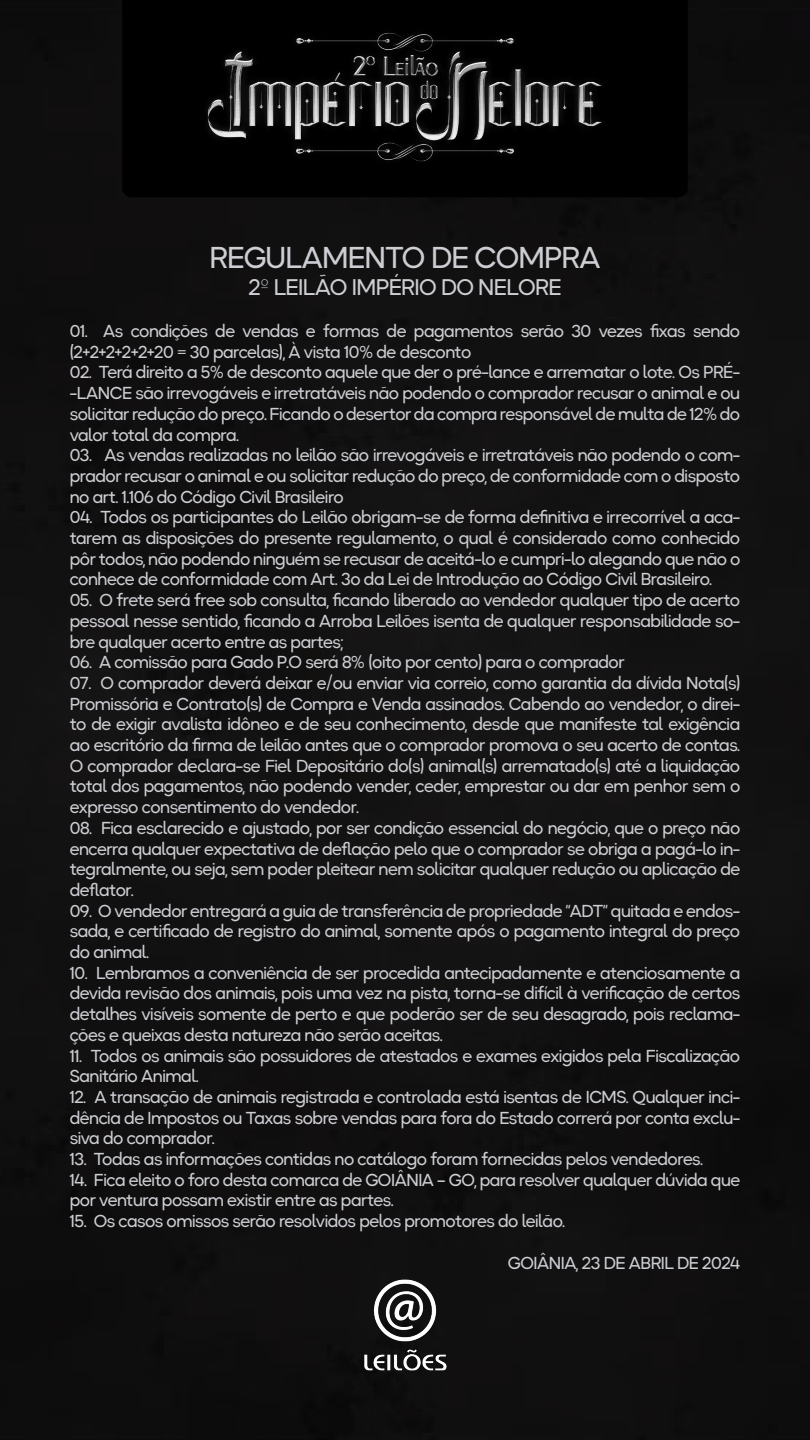
<style>
.page{position:relative;width:810px;height:1440px;background:#111011}
.page>*{position:absolute;margin:0;border:0;box-sizing:border-box;transform-origin:0 0}
.t1{font:30px "Okta Neue";letter-spacing:-.025em;color:#cdced3}
.t2{font:22.5px "Okta Neue";letter-spacing:-.025em;color:#cdced3}
.t3{font:17.25px/20.7px "Okta Neue";letter-spacing:-.025em;color:#cdced3;text-align:justify}
.s1{font-family:"Gotham";font-weight:200}
</style>
<div class="page">
<div style="left:122px;top:0;width:566px;height:197px;background:#000"></div>
<img style="left:190px;top:28px;width:430px;height:143px">
<img style="left:364px;top:1279px;width:83px;height:92px">
<h1 class="t1" style="left:209px;top:234px;width:393px">REGULAMENTO DE COMPRA</h1>
<h2 class="t2" style="left:249px;top:270px;width:314px">2<span class="s1">º</span> LEILÃO IMPÉRIO DO NELORE</h2>
<p class="t3" style="left:70px;top:321px;width:672px">01. As condições de vendas e formas de pagamentos serão 30 vezes fixas sendo (2+2+2+2+2+20 = 30 parcelas), À vista 10% de desconto</p>
<p class="t3" style="left:70px;top:362px;width:672px">02. Terá direito a 5% de desconto aquele que der o pré-lance e arrematar o lote. Os PRÉ--LANCE são irrevogáveis e irretratáveis não podendo o comprador recusar o animal e ou solicitar redução do preço. Ficando o desertor da compra responsável de multa de 12% do valor total da compra.</p>
<p class="t3" style="left:70px;top:445px;width:672px">03. As vendas realizadas no leilão são irrevogáveis e irretratáveis não podendo o com&shy;prador recusar o animal e ou solicitar redução do preço, de conformidade com o disposto no art. 1.106 do Código Civil Brasileiro</p>
<p class="t3" style="left:70px;top:507px;width:672px">04. Todos os participantes do Leilão obrigam-se de forma definitiva e irrecorrível a aca&shy;tarem as disposições do presente regulamento, o qual é considerado como conhecido pôr todos, não podendo ninguém se recusar de aceitá-lo e cumpri-lo alegando que não o conhece de conformidade com Art. 3º da Lei de Introdução ao Código Civil Brasileiro.</p>
<p class="t3" style="left:70px;top:590px;width:672px">05. O frete será free sob consulta, ficando liberado ao vendedor qualquer tipo de acerto pessoal nesse sentido, ficando a Arroba Leilões isenta de qualquer responsabilidade so&shy;bre qualquer acerto entre as partes;</p>
<p class="t3" style="left:70px;top:652px;width:556px">06. A comissão para Gado P.O será 8% (oito por cento) para o comprador</p>
<p class="t3" style="left:70px;top:673px;width:672px">07. O comprador deverá deixar e/ou enviar via correio, como garantia da dívida Nota(s)<br>Promissória e Contrato(s) de Compra e Venda assinados. Cabendo ao vendedor, o direi&shy;to de exigir avalista idôneo e de seu conhecimento, desde que manifeste tal exigência ao escritório da firma de leilão antes que o comprador promova o seu acerto de contas.<br>O comprador declara-se Fiel Depositário do(s) animal(s) arrematado(s) até a liquidação total dos pagamentos, não podendo vender, ceder, emprestar ou dar em penhor sem o expresso consentimento do vendedor.</p>
<p class="t3" style="left:70px;top:817px;width:672px">08. Fica esclarecido e ajustado, por ser condição essencial do negócio, que o preço não encerra qualquer expectativa de deflação pelo que o comprador se obriga a pagá-lo in&shy;tegralmente, ou seja, sem poder pleitear nem solicitar qualquer redução ou aplicação de deflator.</p>
<p class="t3" style="left:70px;top:900px;width:672px">09. O vendedor entregará a guia de transferência de propriedade “ADT” quitada e endos&shy;sada, e certificado de registro do animal, somente após o pagamento integral do preço do animal.</p>
<p class="t3" style="left:70px;top:962px;width:672px">10. Lembramos a conveniência de ser procedida antecipadamente e atenciosamente a devida revisão dos animais, pois uma vez na pista, torna-se difícil à verificação de certos detalhes visíveis somente de perto e que poderão ser de seu desagrado, pois reclama&shy;ções e queixas desta natureza não serão aceitas.</p>
<p class="t3" style="left:70px;top:1045px;width:672px">11. Todos os animais são possuidores de atestados e exames exigidos pela Fiscalização<br>Sanitário Animal.</p>
<p class="t3" style="left:70px;top:1087px;width:672px">12. A transação de animais registrada e controlada está isentas de ICMS. Qualquer inci&shy;dência de Impostos ou Taxas sobre vendas para fora do Estado correrá por conta exclu&shy;siva do comprador.</p>
<p class="t3" style="left:70px;top:1149px;width:635px">13. Todas as informações contidas no catálogo foram fornecidas pelos vendedores.</p>
<p class="t3" style="left:70px;top:1169px;width:672px">14. Fica eleito o foro desta comarca de GOIÂNIA – GO, para resolver qualquer dúvida que por ventura possam existir entre as partes.</p>
<p class="t3" style="left:70px;top:1211px;width:497px">15. Os casos omissos serão resolvidos pelos promotores do leilão.</p>
<p class="t3" style="left:508px;top:1252px;width:234px">GOIÂNIA, 23 DE ABRIL DE 2024</p>
</div>
